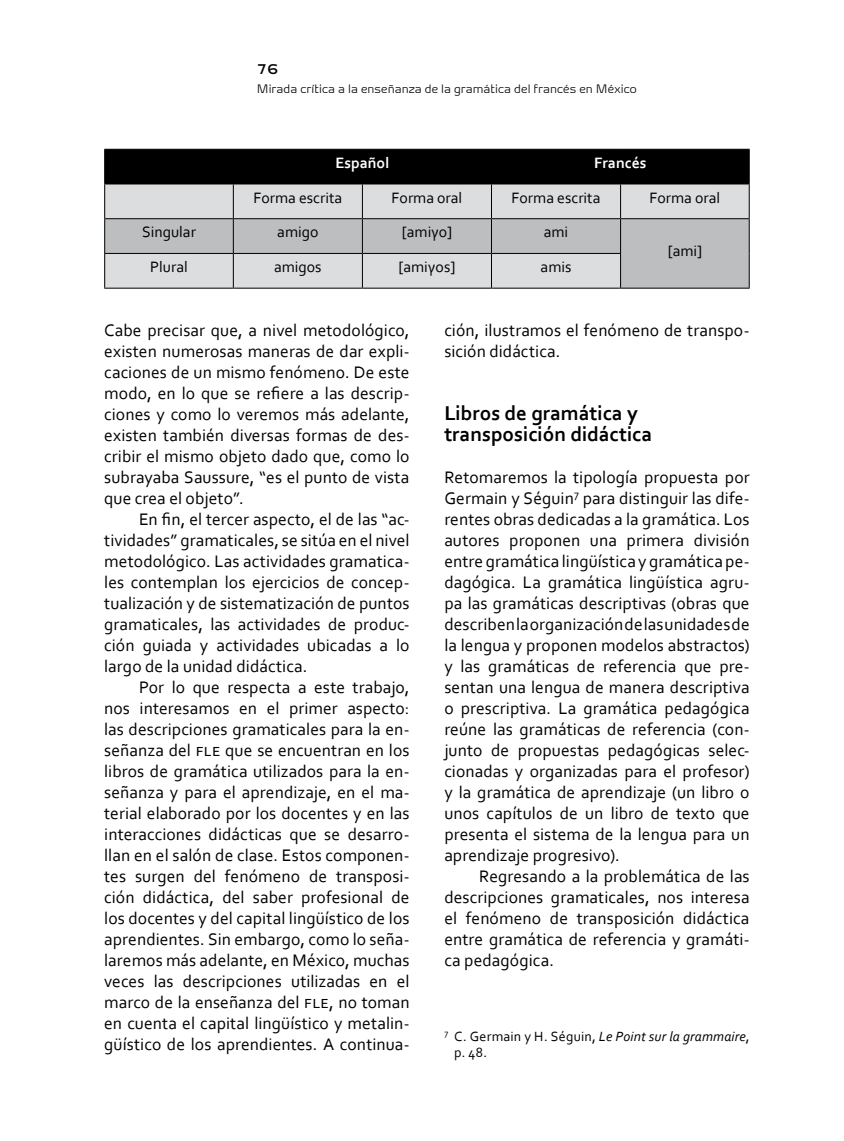
<style>
.page{position:relative;width:844px;height:1141px;background:#fff}
.page>*{position:absolute;margin:0;border:0;box-sizing:border-box;transform-origin:0 0}
.t1{font:700 21px/21px "Corbel";color:#000}
.t2{font:17.5px/21px "Corbel";letter-spacing:.005em;color:#000;text-align:justify}
.t3{font:15.75px "Corbel";color:#000}
.t4{font:700 15.75px "Corbel";color:#fff}
.t5{font:14px/15.8px "Corbel";color:#000}
.t6{font:700 14px "Vellve Std";color:#000}
.t7{font:12.25px "Vellve Std";letter-spacing:.01em;color:#000}
.s1{font-style:italic}
</style>
<div class="page">
<div style="left:105px;top:150px;width:643px;height:34px;background:#000"></div>
<div style="left:105px;top:185px;width:643px;height:33px;background:#dcddde"></div>
<svg style="left:105px;top:219px;width:643px;height:69px;background:#c6c8c9"></svg>
<hr style="left:104px;top:149px;width:129px;height:1px;background:#000">
<hr style="left:104px;top:150px;width:1px;height:34px;background:#000">
<hr style="left:233px;top:149px;width:129px;height:1px;background:#000">
<hr style="left:233px;top:150px;width:1px;height:34px;background:#000">
<hr style="left:362px;top:149px;width:129px;height:1px;background:#000">
<hr style="left:491px;top:149px;width:129px;height:1px;background:#000">
<hr style="left:491px;top:150px;width:1px;height:34px;background:#000">
<hr style="left:620px;top:149px;width:129px;height:1px;background:#000">
<hr style="left:748px;top:150px;width:1px;height:34px;background:#000">
<hr style="left:104px;top:184px;width:129px;height:1px;background:#000">
<hr style="left:104px;top:184px;width:1px;height:34px;background:#000">
<hr style="left:233px;top:184px;width:129px;height:1px;background:#000">
<hr style="left:233px;top:184px;width:1px;height:34px;background:#000">
<hr style="left:362px;top:184px;width:129px;height:1px;background:#000">
<hr style="left:362px;top:184px;width:1px;height:34px;background:#000">
<hr style="left:491px;top:184px;width:129px;height:1px;background:#000">
<hr style="left:491px;top:184px;width:1px;height:34px;background:#000">
<hr style="left:620px;top:184px;width:129px;height:1px;background:#000">
<hr style="left:620px;top:184px;width:1px;height:34px;background:#000">
<hr style="left:748px;top:184px;width:1px;height:34px;background:#000">
<hr style="left:104px;top:218px;width:129px;height:1px;background:#000">
<hr style="left:104px;top:219px;width:1px;height:34px;background:#000">
<hr style="left:233px;top:218px;width:129px;height:1px;background:#000">
<hr style="left:233px;top:219px;width:1px;height:34px;background:#000">
<hr style="left:362px;top:218px;width:129px;height:1px;background:#000">
<hr style="left:362px;top:219px;width:1px;height:34px;background:#000">
<hr style="left:491px;top:218px;width:129px;height:1px;background:#000">
<hr style="left:491px;top:219px;width:1px;height:34px;background:#000">
<hr style="left:620px;top:218px;width:129px;height:1px;background:#000">
<hr style="left:620px;top:219px;width:1px;height:34px;background:#000">
<hr style="left:748px;top:219px;width:1px;height:34px;background:#000">
<hr style="left:104px;top:253px;width:129px;height:1px;background:#000">
<hr style="left:104px;top:254px;width:1px;height:34px;background:#000">
<hr style="left:233px;top:253px;width:129px;height:1px;background:#000">
<hr style="left:233px;top:254px;width:1px;height:34px;background:#000">
<hr style="left:362px;top:253px;width:129px;height:1px;background:#000">
<hr style="left:362px;top:254px;width:1px;height:34px;background:#000">
<hr style="left:491px;top:253px;width:130px;height:1px;background:#000">
<hr style="left:491px;top:254px;width:1px;height:34px;background:#000">
<hr style="left:620px;top:254px;width:1px;height:34px;background:#000">
<hr style="left:748px;top:253px;width:1px;height:35px;background:#000">
<hr style="left:104px;top:288px;width:129px;height:1px;background:#000">
<hr style="left:233px;top:288px;width:129px;height:1px;background:#000">
<hr style="left:362px;top:288px;width:129px;height:1px;background:#000">
<hr style="left:491px;top:288px;width:129px;height:1px;background:#000">
<hr style="left:620px;top:288px;width:129px;height:1px;background:#000">
<p class="t6" style="left:257px;top:62px;width:23px">76</p>
<p class="t7" style="left:257px;top:82px;width:381px">Mirada crítica a la enseñanza de la gramática del francés en México</p>
<p class="t4" style="left:335px;top:153px;width:55px">Español</p>
<p class="t4" style="left:594px;top:153px;width:54px">Francés</p>
<p class="t3" style="left:253px;top:188px;width:90px">Forma escrita</p>
<p class="t3" style="left:391px;top:188px;width:72px">Forma oral</p>
<p class="t3" style="left:511px;top:188px;width:90px">Forma escrita</p>
<p class="t3" style="left:649px;top:188px;width:72px">Forma oral</p>
<p class="t3" style="left:142px;top:222px;width:55px">Singular</p>
<p class="t3" style="left:277px;top:222px;width:43px">amigo</p>
<p class="t3" style="left:402px;top:222px;width:52px">[amiγo]</p>
<p class="t3" style="left:543px;top:222px;width:26px">ami</p>
<p class="t3" style="left:150px;top:257px;width:39px">Plural</p>
<p class="t3" style="left:274px;top:257px;width:49px">amigos</p>
<p class="t3" style="left:398px;top:257px;width:58px">[amiγos]</p>
<p class="t3" style="left:540px;top:257px;width:32px">amis</p>
<p class="t3" style="left:667px;top:241px;width:36px">[ami]</p>
<p class="t2" style="left:104px;top:319px;width:307px">Cabe precisar que, a nivel metodológico, existen numerosas maneras de dar expli&shy;caciones de un mismo fenómeno. De este modo, en lo que se refiere a las descrip&shy;ciones y como lo veremos más adelante, existen también diversas formas de des&shy;cribir el mismo objeto dado que, como lo subrayaba Saussure, “es el punto de vista que crea el objeto”.</p>
<p class="t2" style="left:104px;top:508px;width:307px;text-indent:35px">En fin, el tercer aspecto, el de las “ac&shy;tividades” gramaticales, se sitúa en el nivel metodológico. Las actividades gramatica&shy;les contemplan los ejercicios de concep&shy;tualización y de sistematización de puntos gramaticales, las actividades de produc&shy;ción guiada y actividades ubicadas a lo largo de la unidad didáctica.</p>
<p class="t2" style="left:104px;top:676px;width:307px;text-indent:35px">Por lo que respecta a este trabajo, nos interesamos en el primer aspecto: las descripciones gramaticales para la en&shy;señanza del fle que se encuentran en los libros de gramática utilizados para la en&shy;señanza y para el aprendizaje, en el ma&shy;terial elaborado por los docentes y en las interacciones didácticas que se desarro&shy;llan en el salón de clase. Estos componen&shy;tes surgen del fenómeno de transposi&shy;ción didáctica, del saber profesional de los docentes y del capital lingüístico de los aprendientes. Sin embargo, como lo seña&shy;laremos más adelante, en México, muchas veces las descripciones utilizadas en el marco de la enseñanza del fle, no toman en cuenta el capital lingüístico y metalin&shy;güístico de los aprendientes. A continua-</p>
<p class="t2" style="left:444px;top:319px;width:307px">ción, ilustramos el fenómeno de transpo&shy;sición didáctica.</p>
<p class="t1" style="left:444px;top:402px;width:209px">Libros de gramática y transposición didáctica</p>
<p class="t2" style="left:444px;top:466px;width:307px">Retomaremos la tipología propuesta por Germain y Séguin<sup>7</sup> para distinguir las dife&shy;rentes obras dedicadas a la gramática. Los autores proponen una primera división entre gramática lingüística y gramática pe&shy;dagógica. La gramática lingüística agru&shy;pa las gramáticas descriptivas (obras que describen la organización de las unidades de la lengua y proponen modelos abstractos) y las gramáticas de referencia que pre&shy;sentan una lengua de manera descriptiva o prescriptiva. La gramática pedagógica reúne las gramáticas de referencia (con&shy;junto de propuestas pedagógicas selec&shy;cionadas y organizadas para el profesor) y la gramática de aprendizaje (un libro o unos capítulos de un libro de texto que presenta el sistema de la lengua para un aprendizaje progresivo).</p>
<p class="t2" style="left:444px;top:865px;width:307px;text-indent:35px">Regresando a la problemática de las descripciones gramaticales, nos interesa el fenómeno de transposición didáctica entre gramática de referencia y gramáti&shy;ca pedagógica.</p>
<p class="t5" style="left:454px;top:1028px;width:297px;text-indent:-10px"><sup>7</sup> C. Germain y H. Séguin, <span class="s1">Le Point sur la grammaire</span>, p. 48.</p>
</div>
